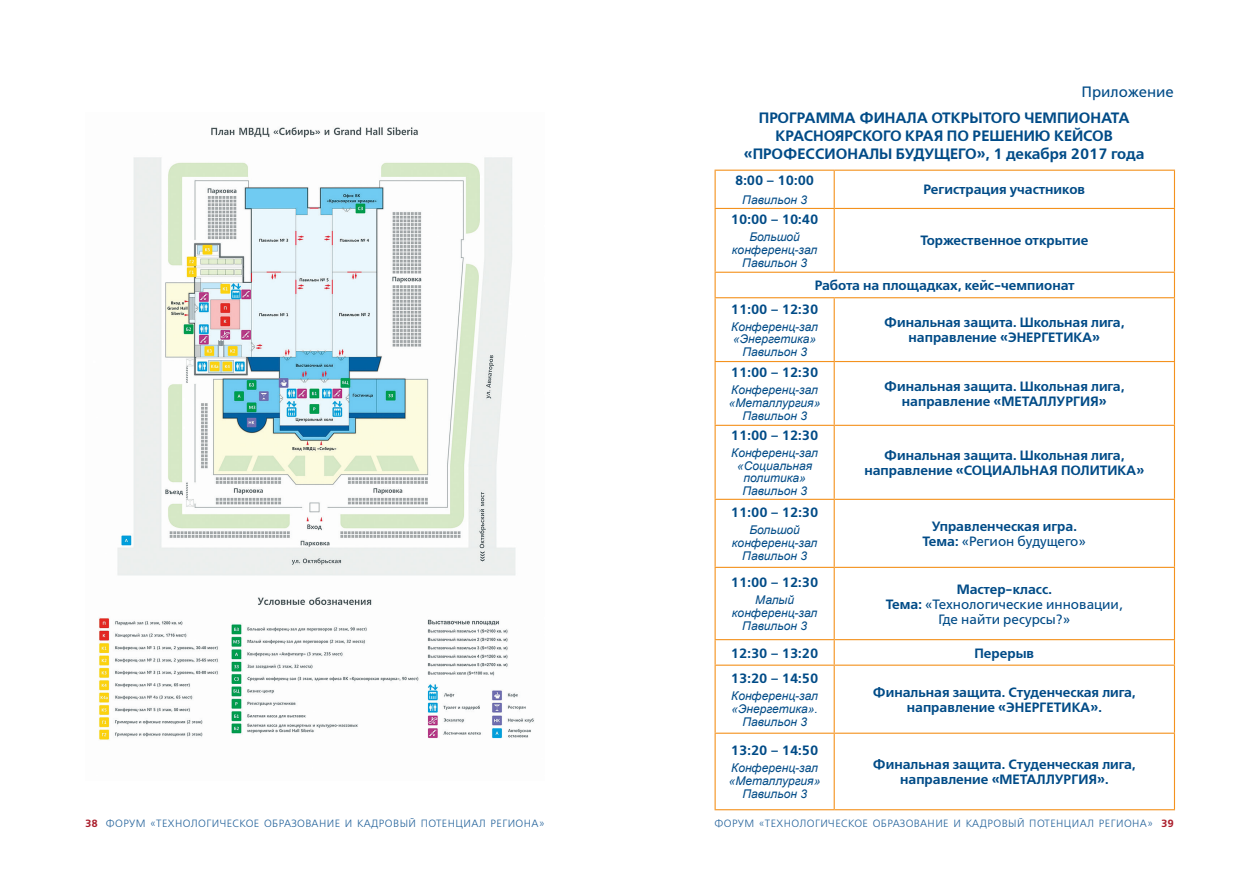
<style>
.page{position:relative;width:1259px;height:893px;background:#fff}
.page>*{position:absolute;margin:0;border:0;box-sizing:border-box;transform-origin:0 0}
.t1{font:15px "Free Set Demi C";color:#004b87}
.t2{font:15px "Free Set C";color:#004b87}
.t3{font:13.5px/15px "Free Set Demi C";color:#004b87}
.t4{font:13.5px/15px "Free Set C";color:#004b87;text-align:center}
.t5{font:italic 12px/12.8px "Arial";color:#004b87;text-align:center}
.t6{font:10.5px "Free Set Light C";letter-spacing:.04em;color:#22619a}
.s1{font-family:"Free Set Demi C"}
.s2{font-family:"Free Set Demi C";color:#ab1e2c}
</style>
<div class="page">
<img style="left:99px;top:127px;width:435px;height:613px">
<hr style="left:714px;top:170px;width:120px;height:1px;background:#f4921e">
<hr style="left:714px;top:171px;width:1px;height:37px;background:#f4921e">
<hr style="left:834px;top:170px;width:341px;height:1px;background:#f4921e">
<hr style="left:833px;top:171px;width:2px;height:37px;background:#f4921e">
<hr style="left:1174px;top:171px;width:1px;height:37px;background:#f4921e">
<hr style="left:714px;top:208px;width:120px;height:1px;background:#f4921e">
<hr style="left:714px;top:209px;width:1px;height:63px;background:#f4921e">
<hr style="left:834px;top:208px;width:341px;height:1px;background:#f4921e">
<hr style="left:833px;top:209px;width:2px;height:63px;background:#f4921e">
<hr style="left:1174px;top:209px;width:1px;height:63px;background:#f4921e">
<hr style="left:714px;top:272px;width:120px;height:1px;background:#f4921e">
<svg style="left:714px;top:273px;width:1px;height:24px"></svg>
<hr style="left:834px;top:272px;width:341px;height:1px;background:#f4921e">
<svg style="left:1174px;top:273px;width:1px;height:24px"></svg>
<hr style="left:714px;top:297px;width:120px;height:1px;background:#f4921e">
<hr style="left:714px;top:298px;width:1px;height:63px;background:#f4921e">
<hr style="left:834px;top:297px;width:341px;height:1px;background:#f4921e">
<hr style="left:833px;top:298px;width:2px;height:63px;background:#f4921e">
<hr style="left:1174px;top:298px;width:1px;height:63px;background:#f4921e">
<hr style="left:714px;top:361px;width:120px;height:1px;background:#f4921e">
<hr style="left:714px;top:362px;width:1px;height:63px;background:#f4921e">
<hr style="left:834px;top:361px;width:341px;height:1px;background:#f4921e">
<hr style="left:833px;top:362px;width:2px;height:63px;background:#f4921e">
<hr style="left:1174px;top:362px;width:1px;height:63px;background:#f4921e">
<hr style="left:714px;top:425px;width:120px;height:1px;background:#f4921e">
<hr style="left:714px;top:426px;width:1px;height:73px;background:#f4921e">
<hr style="left:834px;top:425px;width:341px;height:1px;background:#f4921e">
<hr style="left:833px;top:426px;width:2px;height:73px;background:#f4921e">
<hr style="left:1174px;top:426px;width:1px;height:73px;background:#f4921e">
<hr style="left:714px;top:499px;width:120px;height:1px;background:#f4921e">
<hr style="left:714px;top:500px;width:1px;height:67px;background:#f4921e">
<hr style="left:834px;top:499px;width:341px;height:1px;background:#f4921e">
<hr style="left:833px;top:500px;width:2px;height:67px;background:#f4921e">
<hr style="left:1174px;top:500px;width:1px;height:67px;background:#f4921e">
<hr style="left:714px;top:567px;width:120px;height:1px;background:#f4921e">
<hr style="left:714px;top:568px;width:1px;height:71px;background:#f4921e">
<hr style="left:834px;top:567px;width:341px;height:1px;background:#f4921e">
<hr style="left:833px;top:568px;width:2px;height:71px;background:#f4921e">
<hr style="left:1174px;top:568px;width:1px;height:71px;background:#f4921e">
<hr style="left:714px;top:639px;width:120px;height:1px;background:#f4921e">
<svg style="left:714px;top:640px;width:1px;height:25px"></svg>
<hr style="left:834px;top:639px;width:341px;height:1px;background:#f4921e">
<hr style="left:833px;top:640px;width:2px;height:25px;background:#f4921e">
<svg style="left:1174px;top:640px;width:1px;height:25px"></svg>
<hr style="left:714px;top:665px;width:120px;height:1px;background:#f4921e">
<hr style="left:714px;top:666px;width:1px;height:67px;background:#f4921e">
<hr style="left:834px;top:665px;width:341px;height:1px;background:#f4921e">
<hr style="left:833px;top:666px;width:2px;height:67px;background:#f4921e">
<hr style="left:1174px;top:666px;width:1px;height:67px;background:#f4921e">
<hr style="left:714px;top:733px;width:120px;height:1px;background:#f4921e">
<hr style="left:714px;top:734px;width:1px;height:75px;background:#f4921e">
<hr style="left:834px;top:733px;width:341px;height:1px;background:#f4921e">
<hr style="left:833px;top:734px;width:2px;height:75px;background:#f4921e">
<hr style="left:1174px;top:734px;width:1px;height:75px;background:#f4921e">
<hr style="left:714px;top:809px;width:120px;height:1px;background:#f4921e">
<hr style="left:834px;top:809px;width:341px;height:1px;background:#f4921e">
<p class="t2" style="left:1081px;top:83px;width:94px">Приложение</p>
<p class="t1" style="left:759px;top:110px;width:297px">Программа фи нала открытого чемпи</p>
<p class="t1" style="left:1078px;top:110px;width:52px">оната</p>
<p class="t1" style="left:775px;top:128px;width:337px">Красноярского края по реш ению кейсов</p>
<p class="t1" style="left:744px;top:146px;width:402px">«Профессионалы будущего», 1 декабря 2017 года</p>
<p class="t3" style="left:735px;top:173px;width:81px">8:00 – 10:00</p>
<p class="t5" style="left:742px;top:193px;width:66px">Павильон 3</p>
<p class="t3" style="left:923px;top:183px;width:163px">Регистрация участников</p>
<p class="t3" style="left:731px;top:212px;width:89px">10:00 – 10:40</p>
<p class="t5" style="left:732px;top:231px;width:87px">Большой конференц-зал<br>Павильон 3</p>
<p class="t3" style="left:920px;top:234px;width:169px">Торжественное открытие</p>
<p class="t3" style="left:731px;top:274px;width:345px;line-height:23.4px;text-indent:84px">Работа на площадках, кейс-чемпионат<br>11:00 – 12:30</p>
<p class="t5" style="left:731px;top:320px;width:88px">Конференц-зал «Энергетика»<br>Павильон 3</p>
<p class="t3" style="left:908px;top:316px;width:217px;text-indent:-24px">Финальная защита. Школьная лига, направление «ЭНЕ</p>
<p class="t3" style="left:1033px;top:331px;width:68px">РГЕТИКА»</p>
<p class="t3" style="left:731px;top:366px;width:89px">11:00 – 12:30</p>
<p class="t5" style="left:729px;top:384px;width:93px">Конференц-зал «Металлургия»<br>Павильон 3</p>
<p class="t3" style="left:884px;top:379px;width:242px;text-align:center">Финальная защита. Школьная лига, направление «МЕТАЛЛУРГИЯ»</p>
<p class="t3" style="left:731px;top:428px;width:89px">11:00 – 12:30</p>
<p class="t5" style="left:731px;top:446px;width:88px">Конференц-зал «Социальная политика»<br>Павильон 3</p>
<p class="t3" style="left:864px;top:448px;width:262px;text-indent:20px">Финальная защита. Школьная лига, направление «СОЦИАЛЬНАЯ</p>
<p class="t3" style="left:1061px;top:463px;width:85px">ПОЛИТИКА»</p>
<p class="t3" style="left:731px;top:505px;width:89px">11:00 – 12:30</p>
<p class="t5" style="left:732px;top:524px;width:87px">Большой конференц-зал<br>Павильон 3</p>
<p class="t3" style="left:932px;top:519px;width:147px">Управленческая игра.</p>
<p class="t4" style="left:922px;top:534px;width:165px"><span class="s1">Тема:</span> «Регион будущего»</p>
<p class="t3" style="left:731px;top:576px;width:89px">11:00 – 12:30</p>
<p class="t5" style="left:732px;top:594px;width:87px">Малый конференц-зал<br>Павильон 3</p>
<p class="t3" style="left:956px;top:582px;width:97px">Мастер-класс.</p>
<p class="t4" style="left:886px;top:597px;width:238px"><span class="s1">Тема:</span> «Технологические инновации,<br>Где найти ресурсы?»</p>
<p class="t3" style="left:731px;top:646px;width:89px">12:30 – 13:20</p>
<p class="t3" style="left:974px;top:646px;width:61px">Перерыв</p>
<p class="t3" style="left:731px;top:671px;width:89px">13:20 – 14:50</p>
<p class="t5" style="left:731px;top:690px;width:88px">Конференц-зал «Энергетика».<br>Павильон 3</p>
<p class="t3" style="left:907px;top:685px;width:230px;text-indent:-34px">Финальная защита. Студенческая лига, направление «ЭНЕ</p>
<p class="t3" style="left:1031px;top:700px;width:72px">РГЕТИКА».</p>
<p class="t3" style="left:731px;top:744px;width:89px">13:20 – 14:50</p>
<p class="t5" style="left:729px;top:762px;width:93px">Конференц-зал «Металлургия»<br>Павильон 3</p>
<p class="t3" style="left:873px;top:757px;width:264px;text-align:center">Финальная защита. Студенческая лига, направление «МЕТАЛЛУРГИЯ».</p>
<p class="t6" style="left:85px;top:817px;width:461px"><span class="s2">38</span> ФОРУМ «ТЕХНОЛОГИЧЕСКОЕ ОБРАЗОВАНИЕ И КАДРОВЫЙ ПОТЕНЦИАЛ РЕГИОНА»</p>
<p class="t6" style="left:714px;top:817px;width:461px">ФОРУМ «ТЕХНОЛОГИЧЕСКОЕ ОБРАЗОВАНИЕ И КАДРОВЫЙ ПОТЕНЦИАЛ РЕГИОНА» <span class="s2">39</span></p>
</div>
